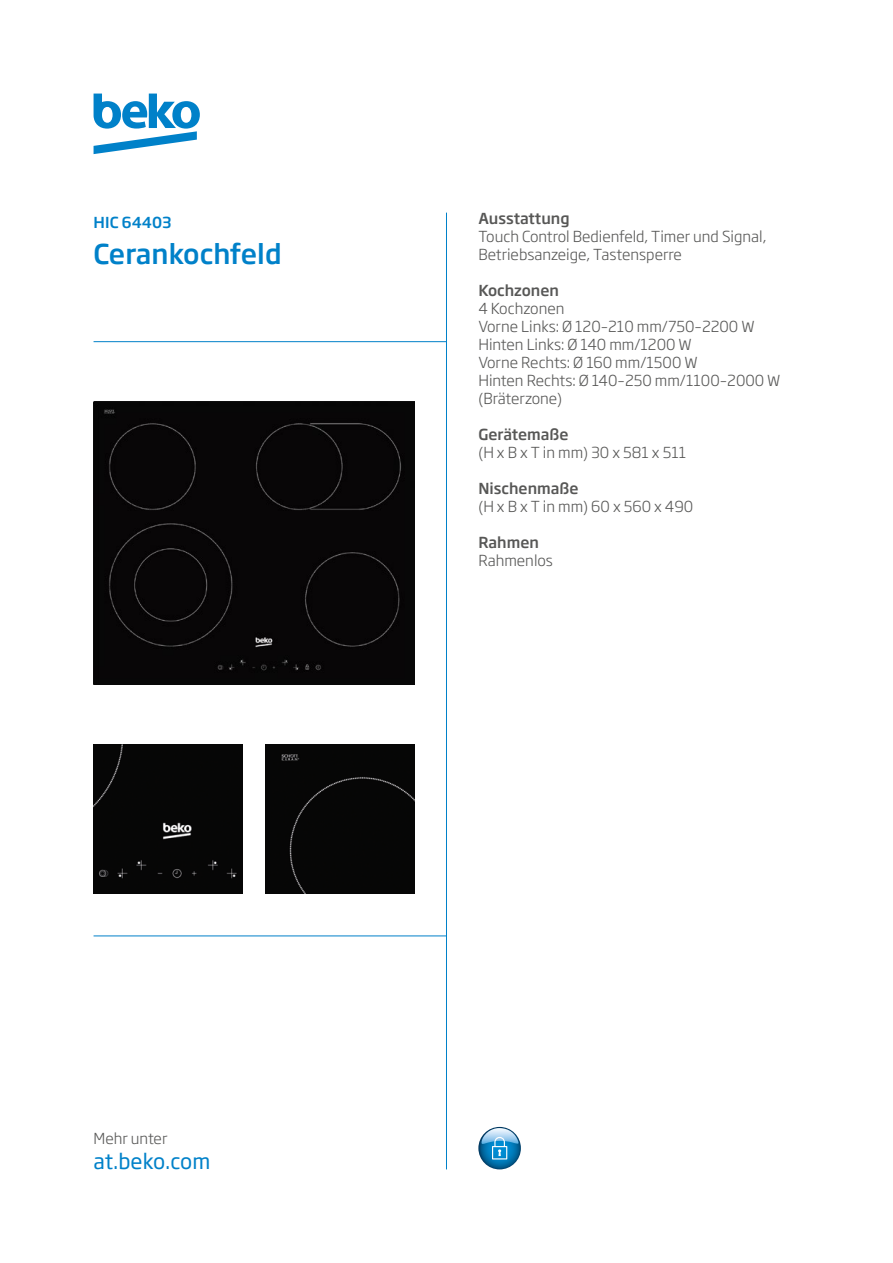
<style>
.page{position:relative;width:893px;height:1263px;background:#fff}
.page>*{position:absolute;margin:0;border:0;box-sizing:border-box;transform-origin:0 0}
.t1{font:500 27px "Soho Gothic Pro";color:#0081c9}
.t2{font:21px "Soho Gothic Pro";letter-spacing:-.01em;color:#0081c9}
.t3{font:300 15px/18px "Soho Gothic Pro";color:#575756}
.t4{font:500 15px "Soho Gothic Pro";color:#575756}
.t5{font:500 15px "Soho Gothic Pro";color:#0081c9}
</style>
<div class="page">
<hr style="left:446px;top:213px;width:1px;height:956px;background:#0081c9">
<hr style="left:94px;top:935px;width:352px;height:1px;background:#0081c9">
<hr style="left:94px;top:341px;width:352px;height:1px;background:#0081c9">
<div style="left:94px;top:744px;width:148px;height:149px;background:#060606"></div>
<div style="left:266px;top:744px;width:149px;height:149px;background:#060606"></div>
<div style="left:94px;top:402px;width:321px;height:283px;background:#080607"></div>
<svg style="left:478px;top:1127px;width:43px;height:42px"></svg>
<svg style="left:481px;top:1128px;width:38px;height:32px"></svg>
<svg style="left:94px;top:94px;width:106px;height:60px"></svg>
<p class="t5" style="left:94px;top:211px;width:79px">HIC 64403</p>
<h1 class="t1" style="left:94px;top:233px;width:190px">Cerankochfeld</h1>
<p class="t4" style="left:478px;top:207px;width:93px">Ausstattung</p>
<p class="t3" style="left:478px;top:227px;width:289px">Touch Control Bedienfeld, Timer und Signal,<br>Betriebsanzeige, Tastensperre</p>
<p class="t4" style="left:478px;top:279px;width:82px">Kochzonen</p>
<p class="t3" style="left:478px;top:299px;width:304px">4 Kochzonen<br>Vorne Links: Ø 120–210 mm/750–2200 W<br>Hinten Links: Ø 140 mm/1200 W<br>Vorne Rechts: Ø 160 mm/1500 W<br>Hinten Rechts: Ø 140–250 mm/1100–2000 W (Bräterzone)</p>
<p class="t4" style="left:478px;top:423px;width:92px">Gerätemaße</p>
<p class="t3" style="left:478px;top:443px;width:209px">(H x B x T in mm) 30 x 581 x 511</p>
<p class="t4" style="left:478px;top:477px;width:102px">Nischenmaße</p>
<p class="t3" style="left:478px;top:497px;width:216px">(H x B x T in mm) 60 x 560 x 490</p>
<p class="t4" style="left:478px;top:531px;width:62px">Rahmen</p>
<p class="t3" style="left:478px;top:551px;width:76px">Rahmenlos</p>
<p class="t3" style="left:94px;top:1129px;width:75px">Mehr unter</p>
<h2 class="t2" style="left:94px;top:1145px;width:118px">at.beko.com</h2>
</div>
